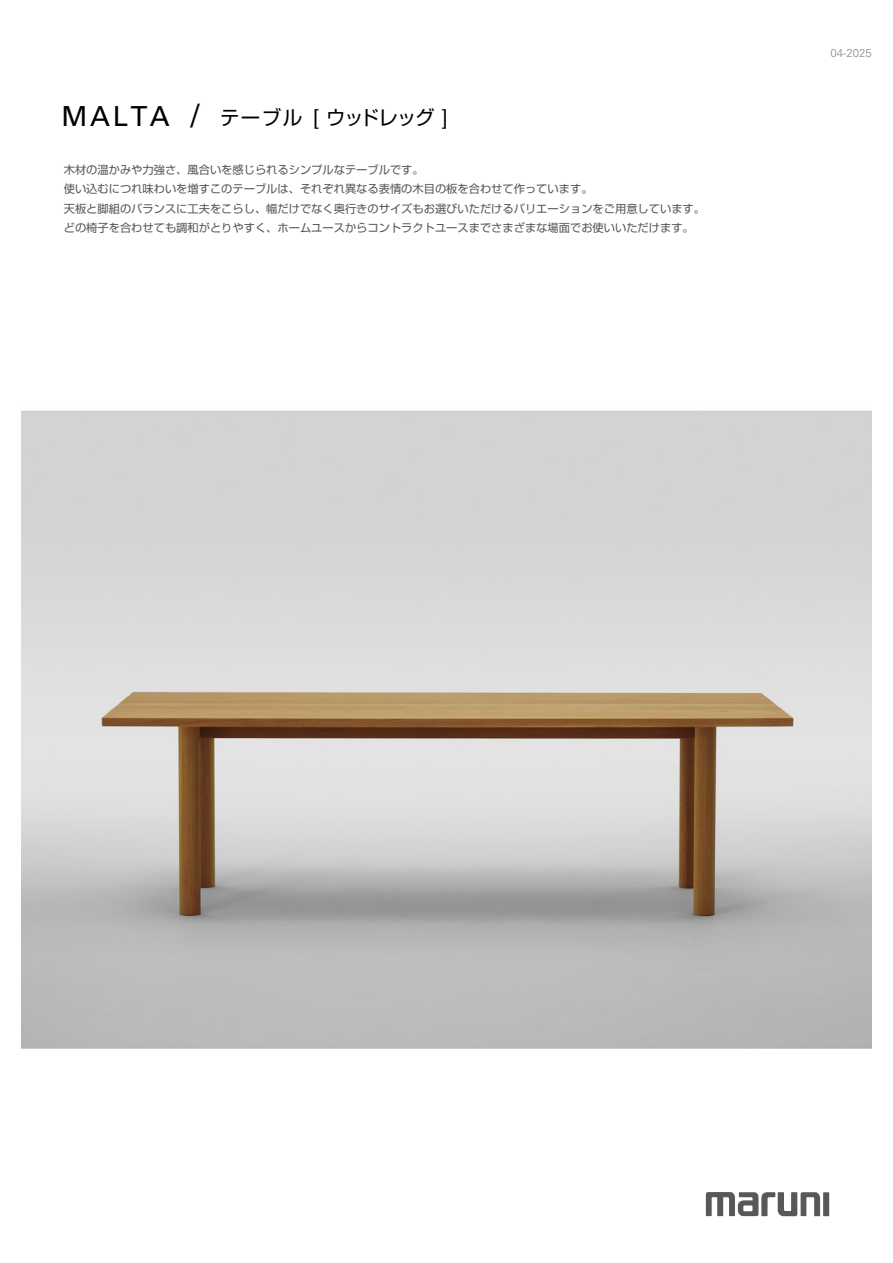
<style>
.page{position:relative;width:893px;height:1263px;background:#fff}
.page>*{position:absolute;margin:0;border:0;box-sizing:border-box;transform-origin:0 0}
.t1{font:32.7px "Univers LT Pro 55 Roman";color:#000}
.t2{font:27.6px "Univers LT Pro 55 Roman";letter-spacing:.09em;color:#000}
.t3{font:22.35px "Univers LT Pro 55 Roman";color:#000}
.t4{font:19.5px "Shin Go Pro";letter-spacing:-.035em;color:#000}
.t5{font:300 11.4px "Univers LT Pro 45";color:#898989}
.t6{font:11.25px/19.5px "Shin Go Pro";color:#595757}
.s1{font-size:11.25px}
</style>
<div class="page">
<img style="left:21px;top:410px;width:851px;height:639px">
<svg style="left:706px;top:1192px;width:123px;height:24px"></svg>
<h1 class="t1" style="left:190px;top:92px;width:11px">/</h1>
<h2 class="t2" style="left:62px;top:98px;width:110px">MALTA</h2>
<p class="t6" style="left:64px;top:158px;width:643px">木材の温かみや力強さ、風合いを感じられるシンプルなテーブルです。<br>使い込むにつれ味わいを増すこのテーブルは、それぞれ異なる表情の木目の板を合わせて作っています。<br>天板と脚組のバランスに工夫をこらし、幅だけでなく奥行きのサイズもお選びいただけるバリエーションをご用意しています。どの椅子を合わせても調和がとりやすく、ホームユースからコントラクトユースまでさまざまな場面でお使いいただけます。</p>
<h3 class="t4" style="left:220px;top:102px;width:84px">テーブル</h3>
<h3 class="t4" style="left:326px;top:102px;width:110px">ウッドレッグ</h3>
<h3 class="t3" style="left:312px;top:103px;width:9px">[</h3>
<h3 class="t3" style="left:441px;top:103px;width:9px">[</h3>
<p class="t5" style="left:830px;top:45px;width:43px">04<span class="s1">-</span>2025</p>
</div>
